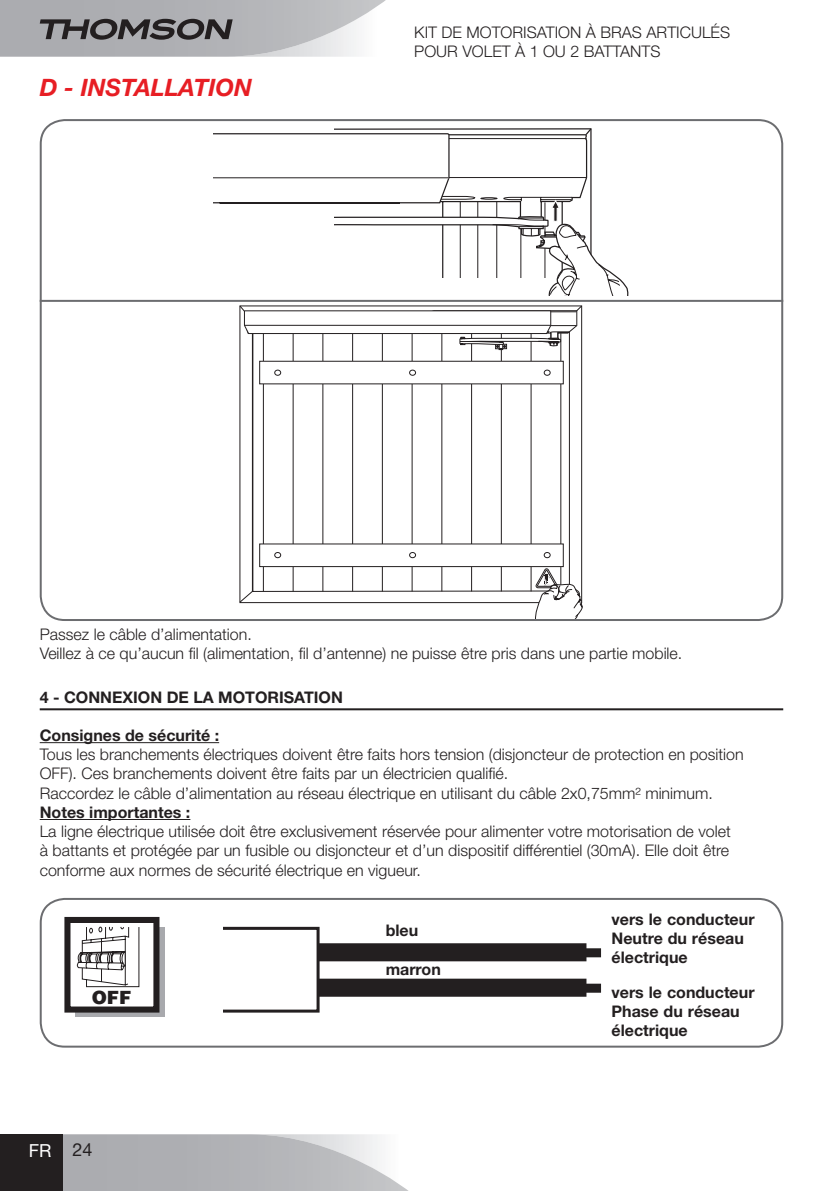
<style>
.page{position:relative;width:840px;height:1191px;background:#fff}
.page>*{position:absolute;margin:0;border:0;box-sizing:border-box;transform-origin:0 0}
.t1{font:italic 700 24px "Helvetica Neue";color:#e71e24}
.t2{font:900 18.2px "Helvetica";color:#231f20}
.t3{font:18px "Helvetica Neue";color:#fff}
.t4{font:300 16px/19.2px "Helvetica Neue";color:#231f20}
.t5{font:700 16px/19.2px "Helvetica Neue";color:#231f20}
.s1{color:#231f20}
</style>
<div class="page">
<hr style="left:40px;top:708px;width:742px;height:2px;background:#231f20">
<hr style="left:40px;top:742px;width:179px;height:1px;background:#231f20">
<hr style="left:40px;top:819px;width:150px;height:1px;background:#231f20">
<svg style="left:213px;top:128px;width:415px;height:168px"></svg>
<svg style="left:239px;top:350px;width:343px;height:253px"></svg>
<svg style="left:259px;top:361px;width:304px;height:23px"></svg>
<svg style="left:259px;top:544px;width:323px;height:74px"></svg>
<svg style="left:239px;top:305px;width:343px;height:45px"></svg>
<hr style="left:40px;top:300px;width:742px;height:2px;background:#6c6d70">
<div style="left:40px;top:898px;width:742px;height:149px;border:2px solid #6c6d70;border-radius:24px"></div>
<div style="left:74px;top:927px;width:90px;height:90px;background:linear-gradient(to right,#a8a9ad,#a8a9ad)"></div>
<div style="left:67px;top:920px;width:89px;height:89px;background:#fff"></div>
<div style="left:64px;top:917px;width:95px;height:95px;border:6px solid #231f20"></div>
<svg style="left:77px;top:926px;width:62px;height:61px"></svg>
<svg style="left:223px;top:927px;width:96px;height:85px"></svg>
<div style="left:318px;top:943px;width:268px;height:18px;background:#231f20"></div>
<div style="left:581px;top:948px;width:19px;height:9px;background:#231f20"></div>
<div style="left:318px;top:978px;width:268px;height:18px;background:#231f20"></div>
<div style="left:581px;top:983px;width:19px;height:9px;background:#231f20"></div>
<svg style="left:62px;top:1134px;width:346px;height:57px"></svg>
<div style="left:0;top:1134px;width:62px;height:57px;background:#231f20"></div>
<svg style="left:0;top:0;width:385px;height:57px"></svg>
<h1 class="t1" style="left:40px;top:73px;width:214px">d - INSTALLATION</h1>
<p class="t4" style="left:414px;top:22px;width:317px">Kit de motorisation à bras articulés pour volet à 1 ou 2 battants</p>
<p class="t4" style="left:40px;top:624px;width:643px">Passez le câble d’alimentation.<br>Veillez à ce qu’aucun fil (alimentation, fil d’antenne) ne puisse être pris dans une partie mobile.</p>
<p class="t5" style="left:40px;top:687px;width:37px">4 - connexion</p>
<p class="t5" style="left:167px;top:687px;width:77px">De la Motorisation</p>
<p class="t5" style="left:40px;top:725px;width:181px">Consignes de sécurité :</p>
<p class="t4" style="left:40px;top:744px;width:705px">Tous les branchements électriques doivent être faits hors tension (disjoncteur de protection en position<br>OFF). Ces branchements doivent être faits par un électricien qualifié.<br>Raccordez le câble d’alimentation au réseau électrique en utilisant du câble 2x0,75mm² minimum.</p>
<p class="t5" style="left:40px;top:802px;width:152px">Notes importantes :</p>
<p class="t4" style="left:40px;top:821px;width:692px;text-align:justify">La ligne électrique utilisée doit être exclusivement réservée pour alimenter votre motorisation de volet à battants et protégée par un fusible ou disjoncteur et d’un dispositif différentiel (30mA). Elle doit être conforme aux normes de sécurité électrique en vigueur.</p>
<p class="t2" style="left:92px;top:985px;width:41px">OFF</p>
<p class="t3" style="left:29px;top:1139px;width:65px">FR <span class="s1">24</span></p>
<p class="t5" style="left:385px;top:920px;width:34px">bleu</p>
<p class="t5" style="left:385px;top:959px;width:57px">marron</p>
<p class="t5" style="left:611px;top:909px;width:144px">vers le conducteur<br>Neutre du réseau électrique</p>
<p class="t5" style="left:611px;top:982px;width:144px">vers le conducteur<br>Phase du réseau électrique</p>
</div>
